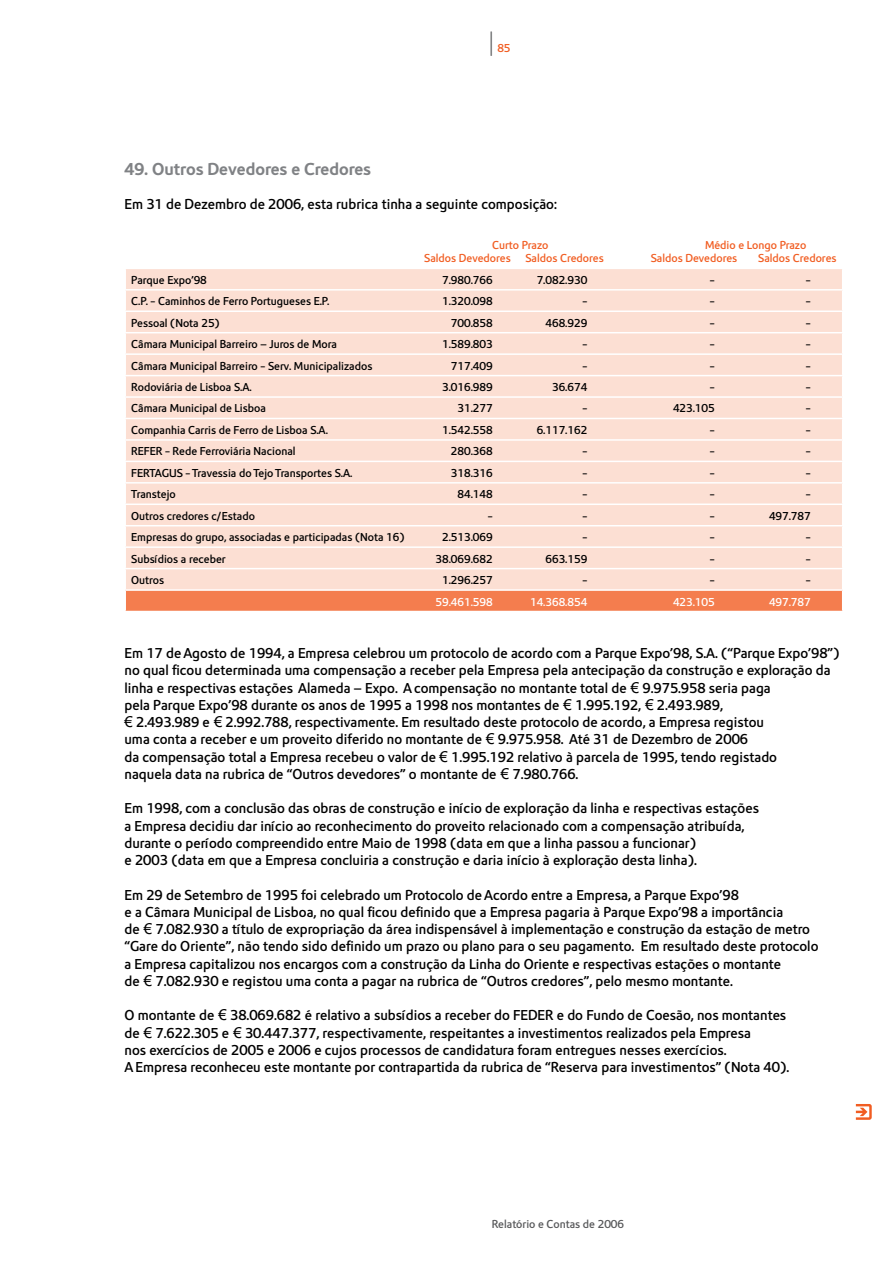
<style>
.page{position:relative;width:893px;height:1263px;background:#fff}
.page>*{position:absolute;margin:0;border:0;box-sizing:border-box;transform-origin:0 0}
.t1{font:18px "Metrolis Negro";color:#808285}
.t2{font:15px/17.2px "Metrolis Redondo";color:#000}
.t3{font:12px "Metrolis Redondo";color:#000}
.t4{font:12px "Metrolis Redondo";color:#f15d22}
.t5{font:12px "Metrolis Redondo";color:#fff}
.t6{font:12px "Metrolis Redondo";color:#58595b}
.s1{font-size:24px;color:#58595b}
.s2{font-family:"Arial"}
</style>
<div class="page">
<svg style="left:856px;top:1104px;width:16px;height:16px"></svg>
<div style="left:126px;top:269px;width:716px;height:320px;background:#fcdfd3"></div>
<div style="left:125px;top:590px;width:718px;height:21px;background:#f47d4e"></div>
<hr style="left:124px;top:289px;width:719px;height:2px;background:#fff">
<hr style="left:124px;top:310px;width:719px;height:2px;background:#fff">
<hr style="left:124px;top:332px;width:719px;height:1px;background:#fff">
<hr style="left:124px;top:353px;width:719px;height:2px;background:#fff">
<hr style="left:124px;top:375px;width:719px;height:1px;background:#fff">
<hr style="left:124px;top:396px;width:719px;height:2px;background:#fff">
<hr style="left:124px;top:418px;width:719px;height:1px;background:#fff">
<hr style="left:124px;top:439px;width:719px;height:2px;background:#fff">
<hr style="left:124px;top:461px;width:719px;height:1px;background:#fff">
<hr style="left:124px;top:482px;width:719px;height:2px;background:#fff">
<hr style="left:124px;top:503px;width:719px;height:2px;background:#fff">
<hr style="left:124px;top:525px;width:719px;height:1px;background:#fff">
<hr style="left:124px;top:546px;width:719px;height:2px;background:#fff">
<hr style="left:124px;top:568px;width:719px;height:1px;background:#fff">
<hr style="left:124px;top:589px;width:719px;height:2px;background:#fff">
<hr style="left:124px;top:591px;width:2px;height:20px;background:#fff">
<svg style="left:842px;top:590px;width:1px;height:21px"></svg>
<p class="t4" style="left:486px;top:42px;width:26px"><span class="s1">|</span>85</p>
<p class="t1" style="left:124px;top:159px;width:248px">49. Outros Devedores e Credores</p>
<p class="t2" style="left:124px;top:196px;width:434px">Em 31 de Dezembro de 2006, esta rubrica tinha a seguinte composição:</p>
<p class="t4" style="left:492px;top:238px;width:58px">Curto Prazo</p>
<p class="t4" style="left:705px;top:238px;width:103px">Médio e Longo Prazo</p>
<p class="t4" style="left:424px;top:252px;width:181px">Saldos Devedores Saldos Credores</p>
<p class="t4" style="left:651px;top:252px;width:88px">Saldos Devedores</p>
<p class="t4" style="left:758px;top:252px;width:80px">Saldos Credores</p>
<p class="t3" style="left:131px;top:273px;width:77px">Parque Expo’98</p>
<p class="t3" style="left:442px;top:273px;width:52px">7.980.766</p>
<p class="t3" style="left:537px;top:273px;width:52px">7.082.930</p>
<p class="t3" style="left:710px;top:273px;width:6px">-</p>
<p class="t3" style="left:806px;top:273px;width:6px">-</p>
<p class="t3" style="left:131px;top:295px;width:200px">C.P. - Caminhos de Ferro Portugueses E.P.</p>
<p class="t3" style="left:442px;top:295px;width:52px">1.320.098</p>
<p class="t3" style="left:582px;top:295px;width:6px">-</p>
<p class="t3" style="left:710px;top:295px;width:6px">-</p>
<p class="t3" style="left:806px;top:295px;width:6px">-</p>
<p class="t3" style="left:131px;top:316px;width:90px">Pessoal (Nota 25)</p>
<p class="t3" style="left:451px;top:316px;width:43px">700.858</p>
<p class="t3" style="left:545px;top:316px;width:43px">468.929</p>
<p class="t3" style="left:710px;top:316px;width:6px">-</p>
<p class="t3" style="left:806px;top:316px;width:6px">-</p>
<p class="t3" style="left:131px;top:337px;width:207px">Câmara Municipal Barreiro – Juros de Mora</p>
<p class="t3" style="left:442px;top:337px;width:52px">1.589.803</p>
<p class="t3" style="left:582px;top:337px;width:6px">-</p>
<p class="t3" style="left:710px;top:337px;width:6px">-</p>
<p class="t3" style="left:806px;top:337px;width:6px">-</p>
<p class="t3" style="left:131px;top:359px;width:243px">Câmara Municipal Barreiro - Serv. Municipalizados</p>
<p class="t3" style="left:451px;top:359px;width:43px">717.409</p>
<p class="t3" style="left:582px;top:359px;width:6px">-</p>
<p class="t3" style="left:710px;top:359px;width:6px">-</p>
<p class="t3" style="left:806px;top:359px;width:6px">-</p>
<p class="t3" style="left:131px;top:380px;width:122px">Rodoviária de Lisboa S.A.</p>
<p class="t3" style="left:442px;top:380px;width:52px">3.016.989</p>
<p class="t3" style="left:552px;top:380px;width:37px">36.674</p>
<p class="t3" style="left:710px;top:380px;width:6px">-</p>
<p class="t3" style="left:806px;top:380px;width:6px">-</p>
<p class="t3" style="left:131px;top:402px;width:136px">Câmara Municipal de Lisboa</p>
<p class="t3" style="left:458px;top:402px;width:37px">31.277</p>
<p class="t3" style="left:582px;top:402px;width:6px">-</p>
<p class="t3" style="left:673px;top:402px;width:43px">423.105</p>
<p class="t3" style="left:806px;top:402px;width:6px">-</p>
<p class="t3" style="left:131px;top:423px;width:198px">Companhia Carris de Ferro de Lisboa S.A.</p>
<p class="t3" style="left:442px;top:423px;width:52px">1.542.558</p>
<p class="t3" style="left:537px;top:423px;width:52px">6.117.162</p>
<p class="t3" style="left:710px;top:423px;width:6px">-</p>
<p class="t3" style="left:806px;top:423px;width:6px">-</p>
<p class="t3" style="left:131px;top:445px;width:166px">REFER - Rede Ferroviária Nacional</p>
<p class="t3" style="left:451px;top:445px;width:43px">280.368</p>
<p class="t3" style="left:582px;top:445px;width:6px">-</p>
<p class="t3" style="left:710px;top:445px;width:6px">-</p>
<p class="t3" style="left:806px;top:445px;width:6px">-</p>
<p class="t3" style="left:131px;top:466px;width:223px">FERTAGUS - Travessia do Tejo Transportes S.A.</p>
<p class="t3" style="left:451px;top:466px;width:43px">318.316</p>
<p class="t3" style="left:582px;top:466px;width:6px">-</p>
<p class="t3" style="left:710px;top:466px;width:6px">-</p>
<p class="t3" style="left:806px;top:466px;width:6px">-</p>
<p class="t3" style="left:131px;top:488px;width:46px">Transtejo</p>
<p class="t3" style="left:458px;top:488px;width:37px">84.148</p>
<p class="t3" style="left:582px;top:488px;width:6px">-</p>
<p class="t3" style="left:710px;top:488px;width:6px">-</p>
<p class="t3" style="left:806px;top:488px;width:6px">-</p>
<p class="t3" style="left:131px;top:509px;width:125px">Outros credores c/Estado</p>
<p class="t3" style="left:488px;top:509px;width:6px">-</p>
<p class="t3" style="left:582px;top:509px;width:6px">-</p>
<p class="t3" style="left:710px;top:509px;width:6px">-</p>
<p class="t3" style="left:769px;top:509px;width:43px">497.787</p>
<p class="t3" style="left:131px;top:530px;width:275px">Empresas do grupo, associadas e participadas (Nota 16)</p>
<p class="t3" style="left:442px;top:530px;width:52px">2.513.069</p>
<p class="t3" style="left:582px;top:530px;width:6px">-</p>
<p class="t3" style="left:710px;top:530px;width:6px">-</p>
<p class="t3" style="left:806px;top:530px;width:6px">-</p>
<p class="t3" style="left:131px;top:552px;width:96px">Subsídios a receber</p>
<p class="t3" style="left:436px;top:552px;width:59px">38.069.682</p>
<p class="t3" style="left:545px;top:552px;width:43px">663.159</p>
<p class="t3" style="left:710px;top:552px;width:6px">-</p>
<p class="t3" style="left:806px;top:552px;width:6px">-</p>
<p class="t3" style="left:131px;top:573px;width:34px">Outros</p>
<p class="t3" style="left:442px;top:573px;width:52px">1.296.257</p>
<p class="t3" style="left:582px;top:573px;width:6px">-</p>
<p class="t3" style="left:710px;top:573px;width:6px">-</p>
<p class="t3" style="left:806px;top:573px;width:6px">-</p>
<p class="t5" style="left:436px;top:595px;width:59px">59.461.598</p>
<p class="t5" style="left:530px;top:595px;width:59px">14.368.854</p>
<p class="t5" style="left:673px;top:595px;width:43px">423.105</p>
<p class="t5" style="left:769px;top:595px;width:43px">497.787</p>
<p class="t2" style="left:124px;top:644px;width:717px">Em 17 de Agosto de 1994, a Empresa celebrou um protocolo de acordo com a Parque Expo’98, S.A. (“Parque Expo’98”) no qual ficou determinada uma compensação a receber pela Empresa pela antecipação da construção e exploração da linha e respectivas estações Alameda – Expo. A compensação no montante total de <span class="s2">€</span> 9.975.958 seria paga<br>pela Parque Expo’98 durante os anos de 1995 a 1998 nos montantes de <span class="s2">€</span> 1.995.192, <span class="s2">€</span> 2.493.989,<br><span class="s2">€</span> 2.493.989 e <span class="s2">€</span> 2.992.788, respectivamente. Em resultado deste protocolo de acordo, a Empresa registou<br>uma conta a receber e um proveito diferido no montante de <span class="s2">€</span> 9.975.958. Até 31 de Dezembro de 2006<br>da compensação total a Empresa recebeu o valor de <span class="s2">€</span> 1.995.192 relativo à parcela de 1995, tendo registado<br>naquela data na rubrica de “Outros devedores” o montante de <span class="s2">€</span> 7.980.766.</p>
<p class="t2" style="left:124px;top:800px;width:636px">Em 1998, com a conclusão das obras de construção e início de exploração da linha e respectivas estações a Empresa decidiu dar início ao reconhecimento do proveito relacionado com a compensação atribuída, durante o período compreendido entre Maio de 1998 (data em que a linha passou a funcionar)<br>e 2003 (data em que a Empresa concluiria a construção e daria início à exploração desta linha).</p>
<p class="t2" style="left:124px;top:886px;width:695px">Em 29 de Setembro de 1995 foi celebrado um Protocolo de Acordo entre a Empresa, a Parque Expo’98<br>e a Câmara Municipal de Lisboa, no qual ficou definido que a Empresa pagaria à Parque Expo’98 a importância<br>de <span class="s2">€</span> 7.082.930 a título de expropriação da área indispensável à implementação e construção da estação de metro “Gare do Oriente”, não tendo sido definido um prazo ou plano para o seu pagamento. Em resultado deste protocolo a Empresa capitalizou nos encargos com a construção da Linha do Oriente e respectivas estações o montante<br>de <span class="s2">€</span> 7.082.930 e registou uma conta a pagar na rubrica de “Outros credores”, pelo mesmo montante.</p>
<p class="t2" style="left:124px;top:1007px;width:666px">O montante de <span class="s2">€</span> 38.069.682 é relativo a subsídios a receber do FEDER e do Fundo de Coesão, nos montantes de <span class="s2">€</span> 7.622.305 e <span class="s2">€</span> 30.447.377, respectivamente, respeitantes a investimentos realizados pela Empresa<br>nos exercícios de 2005 e 2006 e cujos processos de candidatura foram entregues nesses exercícios.<br>A Empresa reconheceu este montante por contrapartida da rubrica de “Reserva para investimentos” (Nota 40).</p>
<p class="t6" style="left:492px;top:1217px;width:134px">Relatório e Contas de 2006</p>
</div>
